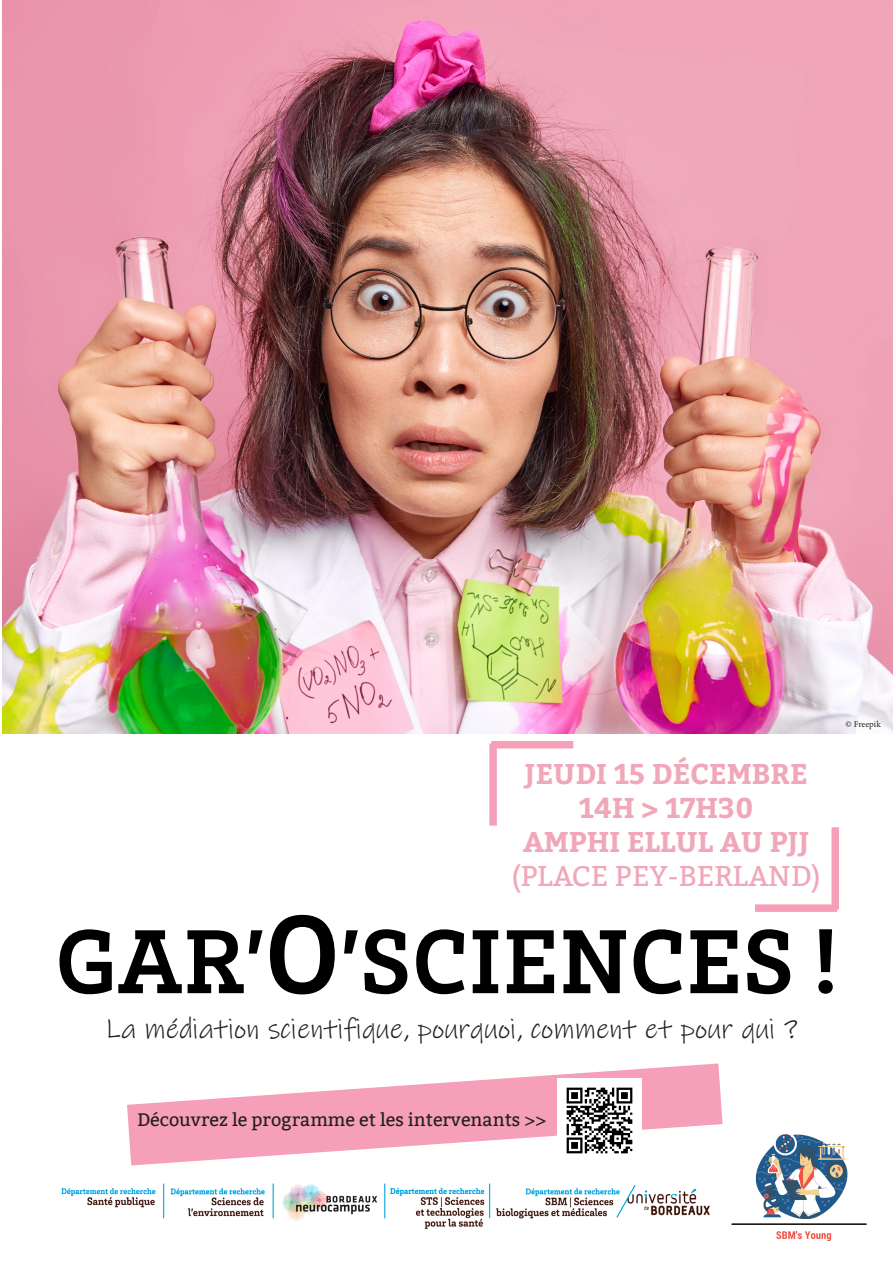
<style>
.page{position:relative;width:893px;height:1263px;background:#fff}
.page>*{position:absolute;margin:0;border:0;box-sizing:border-box;transform-origin:0 0}
.t1{font:700 93px "Brix Slab";letter-spacing:.015em;color:#000}
.t2{font:28.5px "Ink Free";color:#231f20}
.t3{font:28.5px/34.2px "Bitter";color:#f0a7ba;text-align:center}
.t4{font:700 28.5px "Bitter";color:#f0a7ba}
.t5{font:18px "Bitter";color:#231f20}
.t6{font:9px "Minion Pro";letter-spacing:-.005em;color:#231f20}
.s1{font-weight:700}
.s2{font-size:114px}
.s3{font-size:94.5px}
</style>
<div class="page">
<img style="left:2px;top:0;width:891px;height:733px">
<div style="left:489px;top:743px;width:8px;height:82px;background:#f59fb9"></div>
<div style="left:491px;top:741px;width:82px;height:7px;background:#f59fb9"></div>
<div style="left:831px;top:827px;width:8px;height:82px;background:#f59fb9"></div>
<div style="left:755px;top:904px;width:82px;height:8px;background:#f59fb9"></div>
<img style="left:731px;top:1134px;width:136px;height:108px">
<img style="left:61px;top:1183px;width:649px;height:46px">
<svg style="left:127px;top:1063px;width:596px;height:102px;fill:#f59fb9"></svg>
<img style="left:558px;top:1078px;width:84px;height:84px">
<p class="t4" style="left:524px;top:756px;width:285px">JEUDI 15 DÉCEMBRE</p>
<p class="t4" style="left:579px;top:791px;width:176px">14H &gt; 17H30</p>
<p class="t3" style="left:511px;top:825px;width:311px"><span class="s1">AMPHI ELLUL AU PJJ </span>(PLACE PEY-BERLAND)</p>
<p class="t1" style="left:56px;top:901px;width:784px">GAR’<span class="s2">O</span>’SCIENCES <span class="s3">!</span></p>
<p class="t2" style="left:105px;top:1013px;width:694px">La médiation scientifique, pourquoi, comment et pour qui ?</p>
<p class="t6" style="left:845px;top:718px;width:37px">© Freepik</p>
<p class="t5" style="left:137px;top:1109px;width:411px">Découvrez le programme et les intervenants &gt;&gt;</p>
</div>
